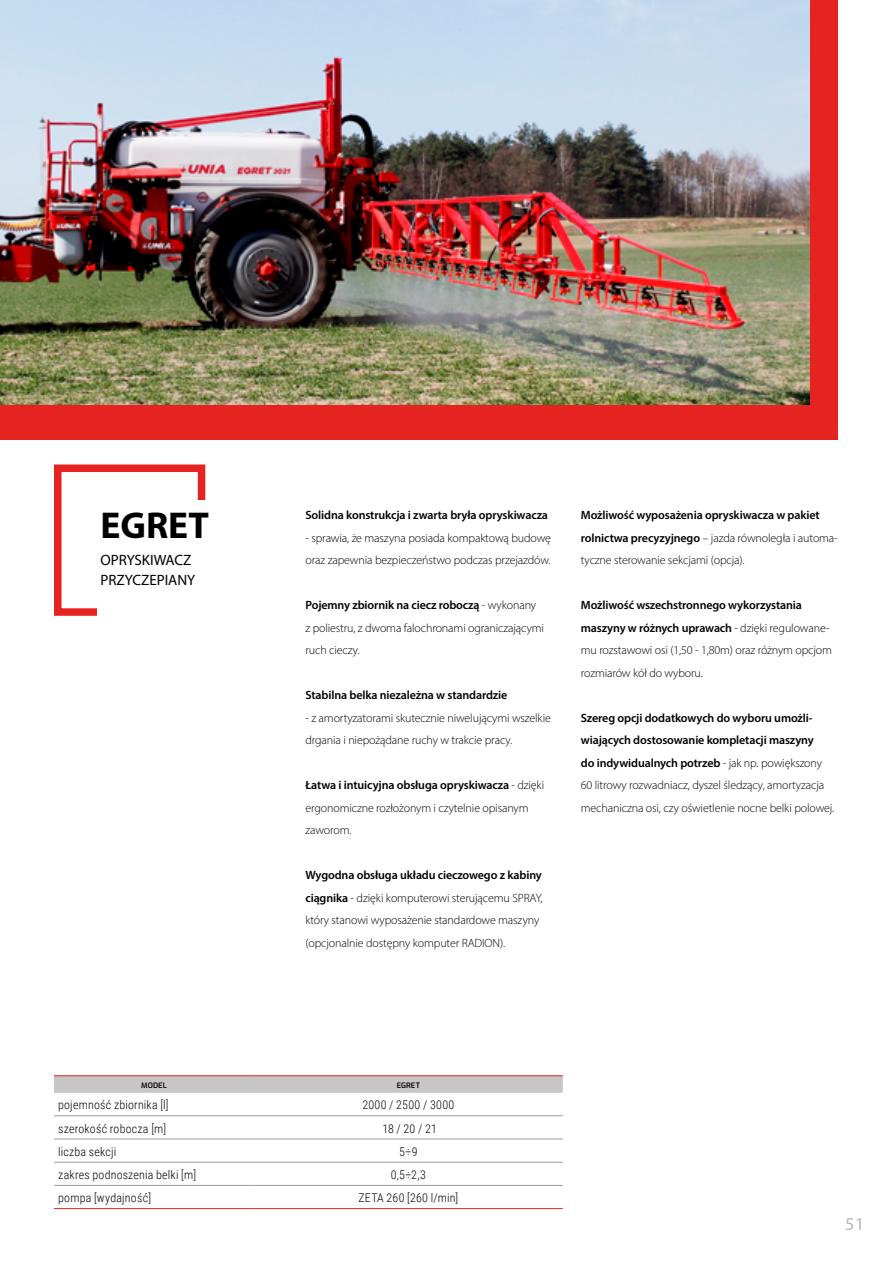
<style>
.page{position:relative;width:893px;height:1263px;background:#fff}
.page>*{position:absolute;margin:0;border:0;box-sizing:border-box;transform-origin:0 0}
.t1{font:700 37.5px "Myriad Pro";color:#000}
.t2{font:18px "Myriad Pro";color:#7a797a}
.t3{font:15px/19.5px "Myriad Pro";color:#000}
.t4{font:300 12px/22.5px "Myriad Pro";letter-spacing:-.01em;color:#000}
.t5{font:600 12px/22.5px "Myriad Pro";letter-spacing:-.01em;color:#000}
.t6{font:300 12px "Roboto Condensed";letter-spacing:.015em;color:#000}
.t7{font:600 7.5px "Exo";letter-spacing:.015em;color:#000}
.s1{font-weight:600}
.s2{font-weight:300}
</style>
<div class="page">
<div style="left:0;top:0;width:838px;height:439px;background:#e52321"></div>
<img style="left:0;top:0;width:809px;height:405px">
<div style="left:54px;top:464px;width:151px;height:152px;border:8px solid #e52321"></div>
<div style="left:97px;top:500px;width:139px;height:156px;background:#fff"></div>
<svg style="left:54px;top:1076px;width:509px;height:17px;background:#c7c4c4"></svg>
<hr style="left:54px;top:1075px;width:200px;height:1px;background:#e5231d">
<hr style="left:254px;top:1075px;width:309px;height:1px;background:#e5231d">
<hr style="left:54px;top:1115px;width:200px;height:1px;background:#9d9d9c">
<hr style="left:254px;top:1115px;width:309px;height:1px;background:#9d9d9c">
<hr style="left:54px;top:1139px;width:200px;height:1px;background:#9d9d9c">
<hr style="left:254px;top:1139px;width:309px;height:1px;background:#9d9d9c">
<hr style="left:54px;top:1162px;width:200px;height:1px;background:#9d9d9c">
<hr style="left:254px;top:1162px;width:309px;height:1px;background:#9d9d9c">
<hr style="left:54px;top:1208px;width:200px;height:1px;background:#e5231d">
<hr style="left:254px;top:1208px;width:309px;height:1px;background:#e5231d">
<hr style="left:54px;top:1185px;width:200px;height:1px;background:#9d9d9c">
<hr style="left:254px;top:1185px;width:309px;height:1px;background:#9d9d9c">
<h1 class="t1" style="left:100px;top:501px;width:110px">EGRET</h1>
<p class="t3" style="left:100px;top:550px;width:96px">OPRYSKIWACZ<br>PRZYCZEPIANY</p>
<p class="t5" style="left:305px;top:504px;width:244px">Solidna konstrukcja i zwarta bryła opryskiwacza</p>
<p class="t4" style="left:305px;top:526px;width:247px">- sprawia, że maszyna posiada kompaktową budowę oraz zapewnia bezpieczeństwo podczas przejazdów.</p>
<p class="t4" style="left:305px;top:594px;width:240px"><span class="s1">Pojemny zbiornik na ciecz roboczą</span> - wykonany<br>z poliestru, z dwoma falochronami ograniczającymi ruch cieczy.</p>
<p class="t5" style="left:305px;top:684px;width:203px">Stabilna belka niezależna w standardzie</p>
<p class="t4" style="left:305px;top:706px;width:247px">- z amortyzatorami skutecznie niwelującymi wszelkie drgania i niepożądane ruchy w trakcie pracy.</p>
<p class="t4" style="left:305px;top:774px;width:240px"><span class="s1">Łatwa i intuicyjna obsługa opryskiwacza</span> - dzięki ergonomiczne rozłożonym i czytelnie opisanym zaworom.</p>
<p class="t4" style="left:305px;top:864px;width:239px"><span class="s1">Wygodna obsługa układu cieczowego z kabiny ciągnika</span> - dzięki komputerowi sterującemu SPRAY, który stanowi wyposażenie standardowe maszyny (opcjonalnie dostępny komputer RADION).</p>
<p class="t5" style="left:581px;top:504px;width:258px">Możliwość wyposażenia opryskiwacza w pakiet rolnictwa precyzyjnego <span class="s2">– jazda równoległa i automa&shy;tyczne sterowanie sekcjami (opcja).</span></p>
<p class="t4" style="left:581px;top:594px;width:253px"><span class="s1">Możliwość wszechstronnego wykorzystania maszyny w różnych uprawach</span> - dzięki regulowane&shy;mu rozstawowi osi (1,50 - 1,80m) oraz różnym opcjom rozmiarów kół do wyboru.</p>
<p class="t4" style="left:581px;top:706px;width:255px"><span class="s1">Szereg opcji dodatkowych do wyboru umożli&shy;wiających dostosowanie kompletacji maszyny<br>do indywidualnych potrzeb</span> - jak np. powiększony 60 litrowy rozwadniacz, dyszel śledzący, amortyzacja mechaniczna osi, czy oświetlenie nocne belki polowej.</p>
<p class="t7" style="left:141px;top:1080px;width:27px">MODEL</p>
<p class="t7" style="left:397px;top:1080px;width:25px">EGRET</p>
<p class="t6" style="left:58px;top:1097px;width:112px">pojemność zbiornika [l]</p>
<p class="t6" style="left:362px;top:1097px;width:93px">2000 / 2500 / 3000</p>
<p class="t6" style="left:58px;top:1120px;width:109px">szerokość robocza [m]</p>
<p class="t6" style="left:383px;top:1120px;width:56px">18 / 20 / 21</p>
<p class="t6" style="left:58px;top:1143px;width:60px">liczba sekcji</p>
<p class="t6" style="left:399px;top:1143px;width:20px">5÷9</p>
<p class="t6" style="left:58px;top:1166px;width:139px">zakres podnoszenia belki [m]</p>
<p class="t6" style="left:391px;top:1166px;width:37px">0,5÷2,3</p>
<p class="t6" style="left:58px;top:1189px;width:94px">pompa [wydajność]</p>
<p class="t6" style="left:358px;top:1189px;width:101px">ZETA 260 [260 l/min]</p>
<h2 class="t2" style="left:846px;top:1212px;width:20px">51</h2>
</div>
